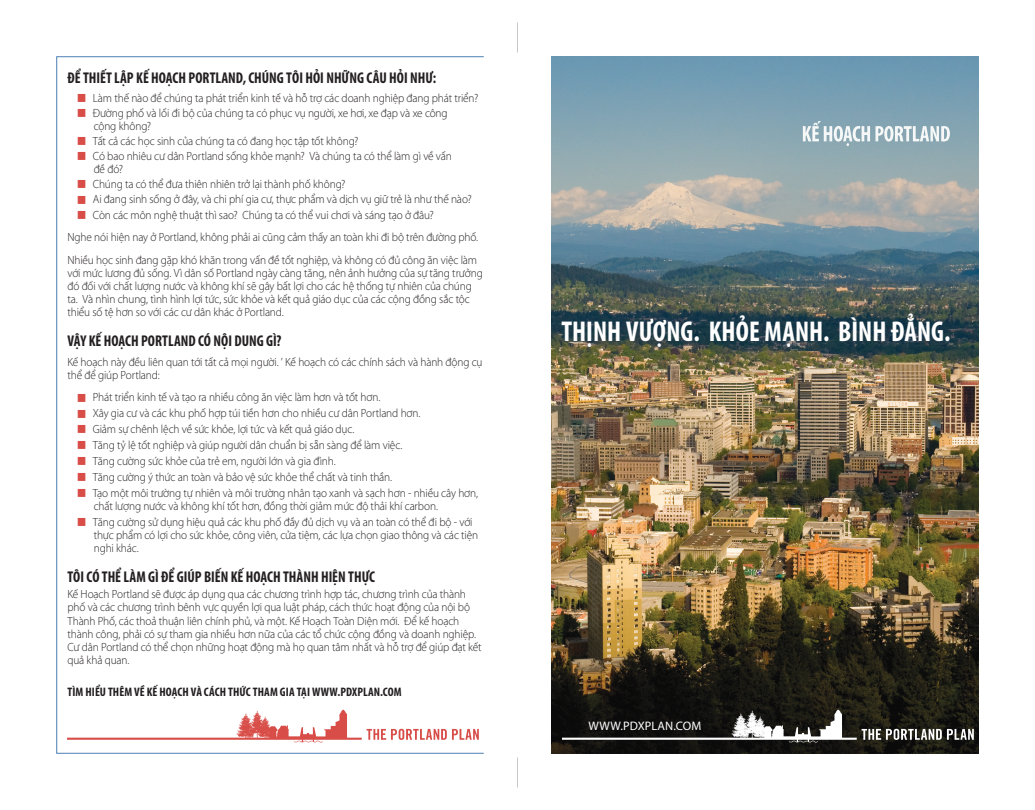
<style>
.page{position:relative;width:1035px;height:810px;background:#fff}
.page>*{position:absolute;margin:0;border:0;box-sizing:border-box;transform-origin:0 0}
.t1{font:700 condensed 28.75px "Myriad Pro";letter-spacing:.005em;color:#fff;scale:.95 1}
.t2{font:700 condensed 15.62px "Myriad Pro";color:#231f20;scale:.95 1}
.t3{font:700 condensed 12.38px "Myriad Pro";letter-spacing:.01em;color:#231f20}
.t4{font:12.38px "Myriad Pro";letter-spacing:.005em;color:#fff}
.t5{font:300 11.88px/13.1px "Myriad Pro";letter-spacing:-.015em;color:#231f20;scale:.95 1}
</style>
<div class="page">
<hr style="left:517px;top:22px;width:1px;height:30px;background:#c7c8ca">
<hr style="left:517px;top:758px;width:1px;height:30px;background:#c7c8ca">
<svg style="left:56px;top:56px;width:428px;height:698px"></svg>
<img style="left:551px;top:56px;width:428px;height:698px">
<svg style="left:68px;top:710px;width:411px;height:32px"></svg>
<svg style="left:562px;top:710px;width:412px;height:32px;background:#3f3e3b"></svg>
<svg style="left:803px;top:121px;width:147px;height:25px"></svg>
<svg style="left:78px;top:94px;width:7px;height:8px"></svg>
<svg style="left:78px;top:109px;width:7px;height:8px"></svg>
<svg style="left:78px;top:137px;width:7px;height:8px"></svg>
<svg style="left:78px;top:152px;width:7px;height:8px"></svg>
<svg style="left:78px;top:180px;width:7px;height:8px"></svg>
<svg style="left:78px;top:195px;width:7px;height:9px"></svg>
<svg style="left:78px;top:211px;width:7px;height:8px"></svg>
<svg style="left:78px;top:394px;width:7px;height:8px"></svg>
<svg style="left:78px;top:409px;width:7px;height:9px"></svg>
<svg style="left:78px;top:425px;width:7px;height:8px"></svg>
<svg style="left:78px;top:441px;width:7px;height:8px"></svg>
<svg style="left:78px;top:457px;width:7px;height:8px"></svg>
<svg style="left:78px;top:473px;width:7px;height:8px"></svg>
<svg style="left:78px;top:489px;width:7px;height:8px"></svg>
<svg style="left:78px;top:518px;width:7px;height:8px"></svg>
<h2 class="t2" style="left:68px;top:68px;width:390px">ĐỂ THIẾT LẬP KẾ HOẠCH PORTLAND, CHÚNG TÔI HỎI NHỮNG CÂU HỎI NHƯ:</h2>
<p class="t5" style="left:93px;top:90px;width:407px;line-height:15.2px">Làm thế nào để chúng ta phát triển kinh tế và hỗ trợ các doanh nghiệp đang phát triển?<br>Đường phố và lối đi bộ của chúng ta có phục vụ người, xe hơi, xe đạp và xe công</p>
<p class="t5" style="left:93px;top:118px;width:379px;line-height:15.2px">cộng không?<br>Tất cả các học sinh của chúng ta có đang học tập tốt không?<br>Có bao nhiêu cư dân Portland sống khỏe mạnh? Và chúng ta có thể làm gì về vấn</p>
<p class="t5" style="left:93px;top:161px;width:400px;line-height:15.2px">đề đó?<br>Chúng ta có thể đưa thiên nhiên trở lại thành phố không?<br>Ai đang sinh sống ở đây, và chi phí gia cư, thực phẩm và dịch vụ giữ trẻ là như thế nào?<br>Còn các môn nghệ thuật thì sao? Chúng ta có thể vui chơi và sáng tạo ở đâu?</p>
<p class="t5" style="left:68px;top:226px;width:434px;line-height:22.5px">Nghe nói hiện nay ở Portland, không phải ai cũng cảm thấy an toàn khi đi bộ trên đường phố.<br>Nhiều học sinh đang gặp khó khăn trong vấn đề tốt nghiệp, và không có đủ công ăn việc làm</p>
<p class="t5" style="left:68px;top:266px;width:439px">với mức lương đủ sống. Vì dân số Portland ngày càng tăng, nên ảnh hưởng của sự tăng trưởng đó đối với chất lượng nước và không khí sẽ gây bất lợi cho các hệ thống tự nhiên của chúng ta. Và nhìn chung, tình hình lợi tức, sức khỏe và kết quả giáo dục của các cộng đồng sắc tộc thiểu số tệ hơn so với các cư dân khác ở Portland.</p>
<h2 class="t2" style="left:68px;top:331px;width:227px">VẬY KẾ HOẠCH PORTLAND CÓ NỘI DUNG GÌ?</h2>
<p class="t5" style="left:68px;top:355px;width:438px">Kế hoạch này đều liên quan tới tất cả mọi người. ’ Kế hoạch có các chính sách và hành động cụ thể để giúp Portland:</p>
<p class="t5" style="left:93px;top:389px;width:407px;line-height:16px">Phát triển kinh tế và tạo ra nhiều công ăn việc làm hơn và tốt hơn.<br>Xây gia cư và các khu phố hợp túi tiền hơn cho nhiều cư dân Portland hơn.<br>Giảm sự chênh lệch về sức khỏe, lợi tức và kết quả giáo dục.<br>Tăng tỷ lệ tốt nghiệp và giúp người dân chuẩn bị sẵn sàng để làm việc.<br>Tăng cường sức khỏe của trẻ em, người lớn và gia đình.<br>Tăng cường ý thức an toàn và bảo vệ sức khỏe thể chất và tinh thần.<br>Tạo một môi trường tự nhiên và môi trường nhân tạo xanh và sạch hơn - nhiều cây hơn,</p>
<p class="t5" style="left:93px;top:498px;width:401px;line-height:15.9px">chất lượng nước và không khí tốt hơn, đồng thời giảm mức độ thải khí carbon.<br>Tăng cường sử dụng hiệu quả các khu phố đầy đủ dịch vụ và an toàn có thể đi bộ - với</p>
<p class="t5" style="left:94px;top:529px;width:406px">thực phẩm có lợi cho sức khỏe, công viên, cửa tiệm, các lựa chọn giao thông và các tiện nghi khác.</p>
<h2 class="t2" style="left:68px;top:567px;width:325px">TÔI CÓ THỂ LÀM GÌ ĐỂ GIÚP BIẾN KẾ HOẠCH THÀNH HIỆN THỰC</h2>
<p class="t5" style="left:68px;top:588px;width:437px">Kế Hoạch Portland sẽ được áp dụng qua các chương trình hợp tác, chương trình của thành phố và các chương trình bênh vực quyền lợi qua luật pháp, cách thức hoạt động của nội bộ Thành Phố, các thoả thuận liên chính phủ, và một. Kế Hoạch Toàn Diện mới. Để kế hoạch thành công, phải có sự tham gia nhiều hơn nữa của các tổ chức cộng đồng và doanh nghiệp.<br>Cư dân Portland có thể chọn những hoạt động mà họ quan tâm nhất và hỗ trợ để giúp đạt kết quả khả quan.</p>
<p class="t3" style="left:68px;top:684px;width:336px">TÌM HIỂU THÊM VỀ KẾ HOẠCH VÀ CÁCH THỨC THAM GIA TẠI WWW.PDXPLAN.COM</p>
<h1 class="t1" style="left:561px;top:313px;width:411px">THỊNH VƯỢNG. KHỎE MẠNH. BÌNH ĐẲNG.</h1>
<p class="t4" style="left:589px;top:718px;width:114px">WWW.PDXPLAN.COM</p>
</div>
